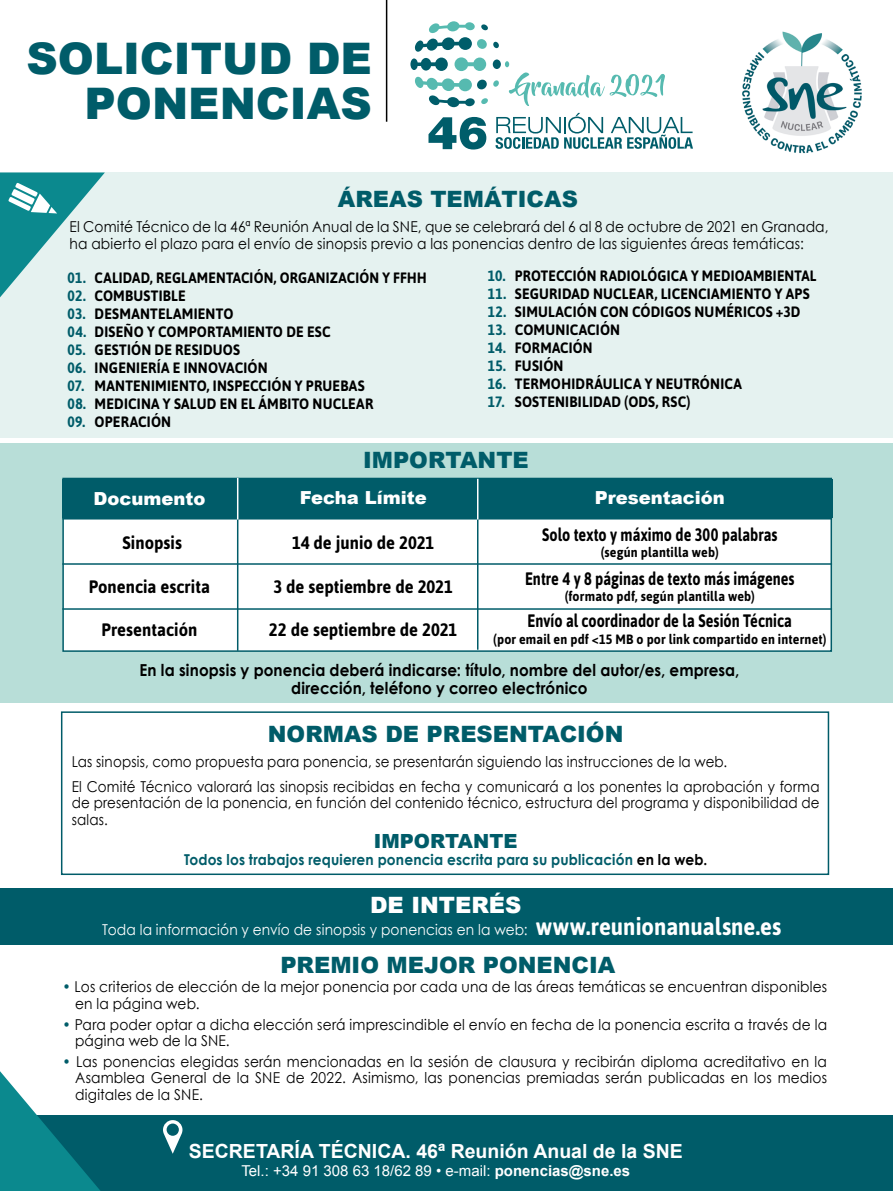
<style>
.page{position:relative;width:893px;height:1191px;background:#fff}
.page>*{position:absolute;margin:0;border:0;box-sizing:border-box;transform-origin:0 0}
.t1{font:900 43.5px/45px "Arial";color:#005c69;text-align:right}
.t2{font:700 24px "Asap";color:#fff;scale:.92 1}
.t3{font:900 22.5px "Arial";color:#005c69}
.t4{font:900 22.5px "Arial";color:#fff}
.t5{font:700 19.5px "Arial";color:#fff}
.t6{font:900 19.5px "Arial";color:#005c69}
.t7{font:700 18px "Asap";color:#000;scale:.8 1}
.t8{font:700 18px "Asap";color:#000;scale:.92 1}
.t9{font:900 18px "Arial";color:#fff}
.t10{font:700 16.5px "Century Gothic";letter-spacing:.01em;color:#000;scale:.92 1}
.t11{font:15px/16.5px "Century Gothic";letter-spacing:.01em;color:#000;scale:.92 1}
.t12{font:700 15px "Asap";letter-spacing:.015em;color:#000;scale:.92 1}
.t13{font:15px/16.5px "Century Gothic";letter-spacing:.01em;color:#000;text-align:justify;scale:.9 1}
.t14{font:700 15px "Asap";letter-spacing:.015em;color:#000;scale:.9 1}
.t15{font:700 15px "Century Gothic";letter-spacing:.01em;color:#005c69;scale:.92 1}
.t16{font:15px "Century Gothic";letter-spacing:.01em;color:#fff;scale:.92 1}
.t17{font:15px "Arial";color:#fff}
.t18{font:700 13.5px "Asap";letter-spacing:.015em;color:#000;scale:.92 1}
.s1{color:#005c69}
.s2{color:#000}
.s3{font-weight:700}
</style>
<div class="page">
<img style="left:742px;top:31px;width:120px;height:123px">
<div style="left:61px;top:711px;width:768px;height:164px;border:2px solid #005c69"></div>
<div style="left:0;top:888px;width:893px;height:56px;background:#005c69"></div>
<div style="left:0;top:443px;width:893px;height:260px;background:#b8ded8"></div>
<div style="left:0;top:1115px;width:893px;height:76px;background:#005c69"></div>
<svg style="left:0;top:1071px;width:100px;height:120px"></svg>
<svg style="left:163px;top:1120px;width:19px;height:33px"></svg>
<hr style="left:386px;top:0;width:1px;height:122px;background:#000">
<div style="left:0;top:172px;width:893px;height:266px;background:#e5f2f0"></div>
<div style="left:62px;top:478px;width:770px;height:174px;background:#fff;border:2px solid #005c69"></div>
<hr style="left:62px;top:516px;width:770px;height:3px;background:#005c69">
<hr style="left:62px;top:563px;width:770px;height:2px;background:#005c69">
<hr style="left:237px;top:478px;width:1px;height:173px;background:#005c69">
<hr style="left:477px;top:479px;width:1px;height:170px;background:#005c69">
<div style="left:62px;top:479px;width:770px;height:38px;background:#005c69"></div>
<svg style="left:0;top:172px;width:105px;height:125px"></svg>
<hr style="left:237px;top:478px;width:1px;height:41px;background:#fff">
<hr style="left:477px;top:479px;width:1px;height:40px;background:#fff">
<svg style="left:447px;top:21px;width:12px;height:11px"></svg>
<svg style="left:465px;top:22px;width:10px;height:8px"></svg>
<div style="left:481px;top:24px;width:7px;height:6px;background:#005d6a;border-radius:50%"></div>
<svg style="left:410px;top:58px;width:8px;height:12px"></svg>
<div style="left:421px;top:58px;width:10px;height:13px;background:#005d6a;border-radius:50%"></div>
<div style="left:435px;top:57px;width:13px;height:14px;background:#005d6a;border-radius:50%"></div>
<div style="left:454px;top:57px;width:14px;height:14px;background:#56bab0;border-radius:50%"></div>
<div style="left:473px;top:57px;width:13px;height:14px;background:#56bab0;border-radius:50%"></div>
<div style="left:493px;top:59px;width:8px;height:10px;background:#005d6a;border-radius:50%"></div>
<svg style="left:429px;top:23px;width:43px;height:10px"></svg>
<svg style="left:442px;top:37px;width:13px;height:13px"></svg>
<div style="left:459px;top:37px;width:13px;height:13px;background:#005d6a;border-radius:50%"></div>
<div style="left:477px;top:39px;width:10px;height:10px;background:#56bab0;border-radius:50%"></div>
<svg style="left:493px;top:42px;width:6px;height:6px"></svg>
<svg style="left:415px;top:40px;width:50px;height:12px"></svg>
<hr style="left:412px;top:62px;width:32px;height:4px;background:#005d6a">
<hr style="left:455px;top:62px;width:28px;height:4px;background:#56bab0">
<svg style="left:465px;top:98px;width:10px;height:8px"></svg>
<div style="left:481px;top:98px;width:7px;height:6px;background:#56bab0;border-radius:50%"></div>
<svg style="left:428px;top:95px;width:44px;height:11px"></svg>
<svg style="left:442px;top:78px;width:13px;height:13px"></svg>
<div style="left:459px;top:79px;width:13px;height:12px;background:#56bab0;border-radius:50%"></div>
<div style="left:477px;top:80px;width:10px;height:10px;background:#005d6a;border-radius:50%"></div>
<div style="left:493px;top:80px;width:6px;height:7px;background:#56bab0;border-radius:50%"></div>
<svg style="left:415px;top:77px;width:50px;height:11px"></svg>
<svg style="left:505px;top:61px;width:160px;height:45px"></svg>
<svg style="left:496px;top:113px;width:197px;height:36px"></svg>
<svg style="left:428px;top:117px;width:58px;height:32px"></svg>
<hr style="left:62px;top:608px;width:770px;height:2px;background:#005c69">
<p class="t1" style="left:26px;top:34px;width:347px">SOLICITUD DE<br>PONENCIAS</p>
<p class="t3" style="left:338px;top:183px;width:241px">ÁREAS TEMÁTICAS</p>
<p class="t11" style="left:70px;top:218px;width:826px">El Comité Técnico de la 46ª Reunión Anual de la SNE, que se celebrará del 6 al 8 de octubre de 2021 en Granada, ha abierto el plazo para el envío de sinopsis previo a las ponencias dentro de las siguientes áreas temáticas:</p>
<p class="t14" style="left:488px;top:267px;width:366px"><span class="s1">10.</span> PROTECCIÓN RADIOLÓGICA Y MEDIOAMBIENTAL</p>
<p class="t12" style="left:488px;top:285px;width:351px"><span class="s1">11.</span> SEGURIDAD NUCLEAR, LICENCIAMIENTO Y APS</p>
<p class="t12" style="left:488px;top:303px;width:341px"><span class="s1">12.</span> SIMULACIÓN CON CÓDIGOS NUMÉRICOS +3D</p>
<p class="t12" style="left:488px;top:321px;width:145px"><span class="s1">13.</span> COMUNICACIÓN</p>
<p class="t14" style="left:488px;top:339px;width:118px"><span class="s1">14.</span> FORMACIÓN</p>
<p class="t12" style="left:488px;top:357px;width:84px"><span class="s1">15.</span> FUSIÓN</p>
<p class="t12" style="left:488px;top:375px;width:278px"><span class="s1">16.</span> TERMOHIDRÁULICA Y NEUTRÓNICA</p>
<p class="t12" style="left:488px;top:393px;width:222px"><span class="s1">17.</span> SOSTENIBILIDAD (ODS, RSC)</p>
<p class="t14" style="left:68px;top:269px;width:400px"><span class="s1">01.</span> CALIDAD, REGLAMENTACIÓN, ORGANIZACIÓN Y FFHH</p>
<p class="t12" style="left:68px;top:287px;width:130px"><span class="s1">02.</span> COMBUSTIBLE</p>
<p class="t12" style="left:68px;top:305px;width:182px"><span class="s1">03.</span> DESMANTELAMIENTO</p>
<p class="t12" style="left:68px;top:323px;width:287px"><span class="s1">04.</span> DISEÑO Y COMPORTAMIENTO DE ESC</p>
<p class="t12" style="left:68px;top:341px;width:189px"><span class="s1">05.</span> GESTIÓN DE RESIDUOS</p>
<p class="t12" style="left:68px;top:359px;width:219px"><span class="s1">06.</span> INGENIERÍA E INNOVACIÓN</p>
<p class="t12" style="left:68px;top:377px;width:324px"><span class="s1">07.</span> MANTENIMIENTO, INSPECCIÓN Y PRUEBAS</p>
<p class="t12" style="left:68px;top:395px;width:334px"><span class="s1">08.</span> MEDICINA Y SALUD EN EL ÁMBITO NUCLEAR</p>
<p class="t12" style="left:68px;top:413px;width:114px"><span class="s1">09.</span> OPERACIÓN</p>
<p class="t3" style="left:363px;top:444px;width:167px">IMPORTANTE</p>
<p class="t9" style="left:93px;top:486px;width:114px">Documento</p>
<p class="t9" style="left:300px;top:484px;width:129px">Fecha Límite</p>
<p class="t9" style="left:595px;top:484px;width:132px">Presentación</p>
<p class="t8" style="left:122px;top:532px;width:66px">Sinopsis</p>
<p class="t8" style="left:292px;top:532px;width:156px">14 de junio de 2021</p>
<p class="t7" style="left:542px;top:524px;width:296px">Solo texto y máximo de 300 palabras</p>
<p class="t18" style="left:601px;top:545px;width:130px">(según plantilla web)</p>
<p class="t8" style="left:89px;top:576px;width:134px">Ponencia escrita</p>
<p class="t8" style="left:273px;top:576px;width:197px">3 de septiembre de 2021</p>
<p class="t7" style="left:525px;top:568px;width:338px">Entre 4 y 8 páginas de texto más imágenes</p>
<p class="t18" style="left:565px;top:588px;width:208px">(formato pdf, según plantilla web)</p>
<p class="t8" style="left:102px;top:618px;width:106px">Presentación</p>
<p class="t8" style="left:269px;top:618px;width:206px">22 de septiembre de 2021</p>
<p class="t7" style="left:528px;top:610px;width:332px">Envío al coordinador de la Sesión Técnica</p>
<p class="t18" style="left:493px;top:631px;width:364px">(por email en pdf &lt;15 MB o por link compartido en internet)</p>
<p class="t10" style="left:139px;top:659px;width:654px">En la sinopsis y ponencia deberá indicarse: título, nombre del autor/es, empresa,</p>
<p class="t10" style="left:291px;top:677px;width:324px">dirección, teléfono y correo electrónico</p>
<p class="t3" style="left:268px;top:717px;width:357px">NORMAS DE PRESENTACIÓN</p>
<p class="t13" style="left:72px;top:753px;width:730px">Las sinopsis, como propuesta para ponencia, se presentarán siguiendo las instrucciones de la web.</p>
<p class="t13" style="left:72px;top:778px;width:833px">El Comité Técnico valorará las sinopsis recibidas en fecha y comunicará a los ponentes la aprobación y forma de presentación de la ponencia, en función del contenido técnico, estructura del programa y disponibilidad de salas.</p>
<p class="t6" style="left:374px;top:827px;width:145px">IMPORTANTE</p>
<p class="t15" style="left:184px;top:849px;width:570px">Todos los trabajos requieren ponencia escrita para su publicación <span class="s2">en la web.</span></p>
<p class="t4" style="left:370px;top:889px;width:153px">DE INTERÉS</p>
<p class="t16" style="left:102px;top:920px;width:464px">Toda la información y envío de sinopsis y ponencias en la web:</p>
<p class="t2" style="left:536px;top:913px;width:268px">www.reunionanualsne.es</p>
<p class="t3" style="left:280px;top:948px;width:336px">PREMIO MEJOR PONENCIA</p>
<p class="t11" style="left:75px;top:978px;width:819px;text-indent:-13px"><span class="s1">•</span> Los criterios de elección de la mejor ponencia por cada una de las áreas temáticas se encuentran disponibles en la página web.</p>
<p class="t11" style="left:75px;top:1015px;width:819px;text-indent:-13px"><span class="s1">•</span> Para poder optar a dicha elección será imprescindible el envío en fecha de la ponencia escrita a través de la página web de la SNE.</p>
<p class="t11" style="left:75px;top:1053px;width:819px;text-align:justify;text-indent:-13px"><span class="s1">•</span> Las ponencias elegidas serán mencionadas en la sesión de clausura y recibirán diploma acreditativo en la Asamblea General de la SNE de 2022. Asimismo, las ponencias premiadas serán publicadas en los medios digitales de la SNE.</p>
<p class="t5" style="left:189px;top:1138px;width:496px">SECRETARÍA TÉCNICA. 46ª Reunión Anual de la SNE</p>
<p class="t17" style="left:241px;top:1160px;width:390px">Tel.: +34 91 308 63 18/62 89 • e-mail: <span class="s3">ponencias@sne.es</span></p>
</div>
